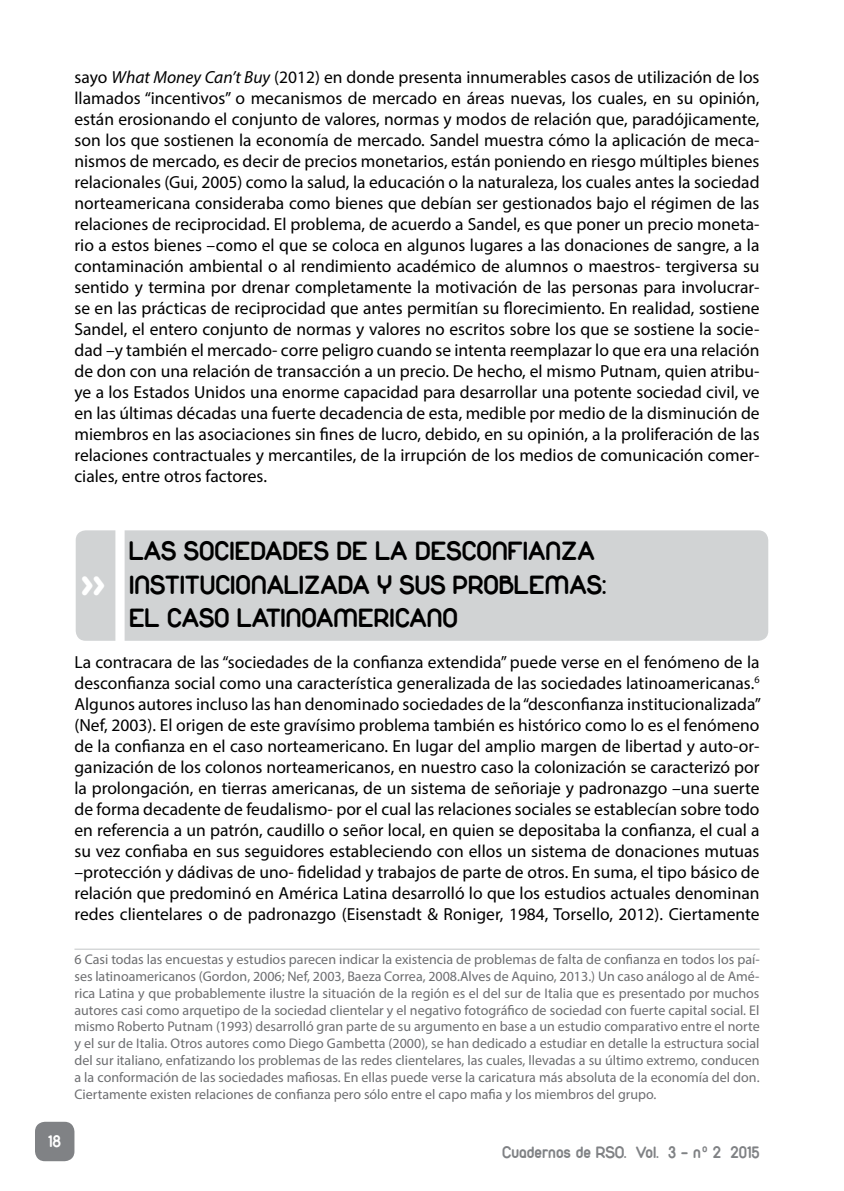
<style>
.page{position:relative;width:844px;height:1191px;background:#fff}
.page>*{position:absolute;margin:0;border:0;box-sizing:border-box;transform-origin:0 0}
.t1{font:800 42px "Duepuntozero";color:#fff}
.t2{font:28px/33.6px "Duepuntozerobold";color:#000}
.t3{font:17.5px/21px "Myriad Pro";color:#000;text-align:justify}
.t4{font:17.5px "Duepuntozerobold";color:#808285}
.t5{font:17.5px "Duepuntozerobold";color:#fff}
.t6{font:14px/16.8px "Myriad Pro";color:#6d6e71;text-align:justify}
.s1{font-style:italic}
</style>
<div class="page">
<div style="left:35px;top:1121px;width:39px;height:40px;background:#808285;border-radius:10px"></div>
<div style="left:125px;top:530px;width:643px;height:111px;background:#d1d3d4"></div>
<div style="left:76px;top:530px;width:39px;height:111px;background:#d1d3d4"></div>
<hr style="left:74px;top:948px;width:685px;height:2px;background:#d1d3d4">
<p class="t3" style="left:74px;top:66px;width:686px">sayo <span class="s1">What Money Can’t Buy</span> (2012) en donde presenta innumerables casos de utilización de los llamados “incentivos” o mecanismos de mercado en áreas nuevas, los cuales, en su opinión, están erosionando el conjunto de valores, normas y modos de relación que, paradójicamente, son los que sostienen la economía de mercado. Sandel muestra cómo la aplicación de meca&shy;nismos de mercado, es decir de precios monetarios, están poniendo en riesgo múltiples bienes relacionales (Gui, 2005) como la salud, la educación o la naturaleza, los cuales antes la sociedad norteamericana consideraba como bienes que debían ser gestionados bajo el régimen de las relaciones de reciprocidad. El problema, de acuerdo a Sandel, es que poner un precio moneta&shy;rio a estos bienes –como el que se coloca en algunos lugares a las donaciones de sangre, a la contaminación ambiental o al rendimiento académico de alumnos o maestros- tergiversa su sentido y termina por drenar completamente la motivación de las personas para involucrar&shy;se en las prácticas de reciprocidad que antes permitían su florecimiento. En realidad, sostiene Sandel, el entero conjunto de normas y valores no escritos sobre los que se sostiene la socie&shy;dad –y también el mercado- corre peligro cuando se intenta reemplazar lo que era una relación de don con una relación de transacción a un precio. De hecho, el mismo Putnam, quien atribu&shy;ye a los Estados Unidos una enorme capacidad para desarrollar una potente sociedad civil, ve en las últimas décadas una fuerte decadencia de esta, medible por medio de la disminución de miembros en las asociaciones sin fines de lucro, debido, en su opinión, a la proliferación de las relaciones contractuales y mercantiles, de la irrupción de los medios de comunicación comer&shy;ciales, entre otros factores.</p>
<p class="t5" style="left:48px;top:1131px;width:14px">18</p>
<h2 class="t2" style="left:129px;top:533px;width:479px">LAS SOCIEDADES DE LA DESCONFIANZA<br>INSTITUCIONALIZADA Y SUS PROBLEMAS:<br>EL CASO LATINOAMERICANO</h2>
<p class="t3" style="left:74px;top:651px;width:688px">La contracara de las “sociedades de la confianza extendida” puede verse en el fenómeno de la desconfianza social como una característica generalizada de las sociedades latinoamericanas.<sup>6<br></sup>Algunos autores incluso las han denominado sociedades de la “desconfianza institucionalizada” (Nef, 2003). El origen de este gravísimo problema también es histórico como lo es el fenómeno de la confianza en el caso norteamericano. En lugar del amplio margen de libertad y auto-or&shy;ganización de los colonos norteamericanos, en nuestro caso la colonización se caracterizó por la prolongación, en tierras americanas, de un sistema de señoriaje y padronazgo –una suerte de forma decadente de feudalismo- por el cual las relaciones sociales se establecían sobre todo en referencia a un patrón, caudillo o señor local, en quien se depositaba la confianza, el cual a su vez confiaba en sus seguidores estableciendo con ellos un sistema de donaciones mutuas –protección y dádivas de uno- fidelidad y trabajos de parte de otros. En suma, el tipo básico de relación que predominó en América Latina desarrolló lo que los estudios actuales denominan redes clientelares o de padronazgo (Eisenstadt &amp; Roniger, 1984, Torsello, 2012). Ciertamente</p>
<p class="t6" style="left:74px;top:950px;width:686px">6 Casi todas las encuestas y estudios parecen indicar la existencia de problemas de falta de confianza en todos los paí&shy;ses latinoamericanos (Gordon, 2006; Nef, 2003, Baeza Correa, 2008.Alves de Aquino, 2013.) Un caso análogo al de Amé&shy;rica Latina y que probablemente ilustre la situación de la región es el del sur de Italia que es presentado por muchos autores casi como arquetipo de la sociedad clientelar y el negativo fotográfico de sociedad con fuerte capital social. El mismo Roberto Putnam (1993) desarrolló gran parte de su argumento en base a un estudio comparativo entre el norte y el sur de Italia. Otros autores como Diego Gambetta (2000), se han dedicado a estudiar en detalle la estructura social del sur italiano, enfatizando los problemas de las redes clientelares, las cuales, llevadas a su último extremo, conducen a la conformación de las sociedades mafiosas. En ellas puede verse la caricatura más absoluta de la economía del don.<br>Ciertamente existen relaciones de confianza pero sólo entre el capo mafia y los miembros del grupo.</p>
<h1 class="t1" style="left:81px;top:558px;width:25px">&gt;&gt;</h1>
<p class="t4" style="left:502px;top:1142px;width:259px">Cuadernos de RSO. Vol. 3 - nº 2 2015</p>
</div>
